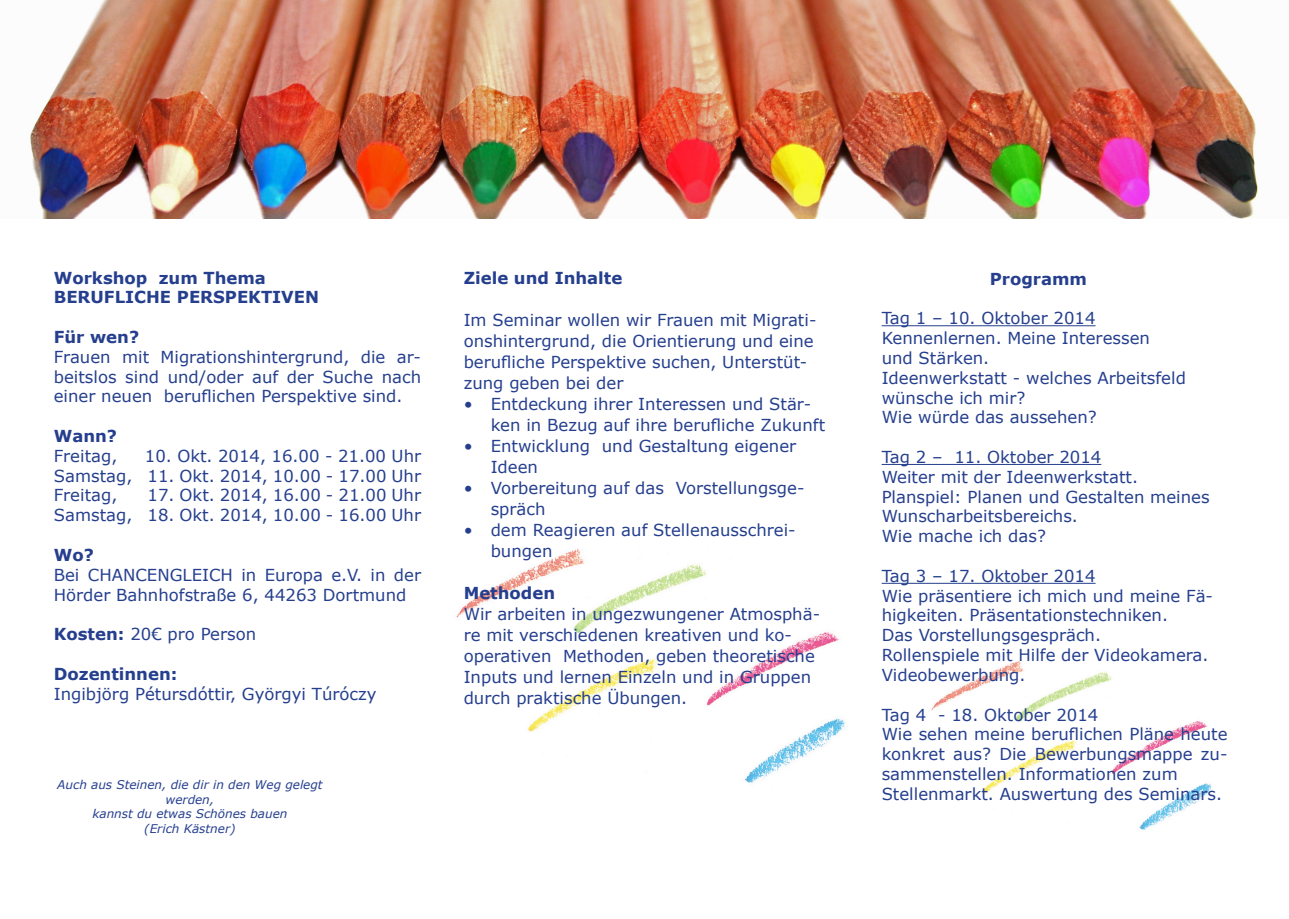
<style>
.page{position:relative;width:1289px;height:919px;background:#fff}
.page>*{position:absolute;margin:0;border:0;box-sizing:border-box;transform-origin:0 0}
.t1{font:16.5px/21px "Verdana";color:#253f8e}
.t2{font:700 16.5px "Verdana";color:#253f8e}
.t3{font:italic 12px/14.4px "Verdana";color:#253f8e;text-align:center}
.s1{font-weight:700}
</style>
<div class="page">
<img style="left:30px;top:0;width:1228px;height:218px">
<img style="left:931px;top:661px;width:281px;height:169px">
<hr style="left:881px;top:325px;width:214px;height:1px;background:#253f8e">
<hr style="left:881px;top:464px;width:220px;height:1px;background:#253f8e">
<hr style="left:881px;top:582px;width:214px;height:1px;background:#253f8e">
<img style="left:456px;top:549px;width:390px;height:234px">
<p class="t2" style="left:54px;top:266px;width:214px">Workshop zum Thema</p>
<p class="t2" style="left:54px;top:285px;width:267px">BERUFLICHE PERSPEKTIVEN</p>
<p class="t2" style="left:54px;top:325px;width:87px">Für wen?</p>
<p class="t1" style="left:54px;top:346px;width:369px;line-height:19.8px;text-align:justify">Frauen mit Migrationshintergrund, die ar&shy;beitslos sind und/oder auf der Suche nach einer neuen beruflichen Perspektive sind.</p>
<p class="t2" style="left:54px;top:424px;width:65px">Wann?</p>
<p class="t1" style="left:54px;top:445px;width:65px">Freitag,</p>
<p class="t1" style="left:145px;top:445px;width:278px">10. Okt. 2014, 16.00 - 21.00 Uhr</p>
<p class="t1" style="left:54px;top:465px;width:369px">Samstag, 11. Okt. 2014, 10.00 - 17.00 Uhr</p>
<p class="t1" style="left:54px;top:484px;width:65px">Freitag,</p>
<p class="t1" style="left:148px;top:484px;width:275px">17. Okt. 2014, 16.00 - 21.00 Uhr</p>
<p class="t1" style="left:54px;top:504px;width:369px">Samstag, 18. Okt. 2014, 10.00 - 16.00 Uhr</p>
<p class="t2" style="left:54px;top:543px;width:42px">Wo?</p>
<p class="t1" style="left:54px;top:564px;width:369px;line-height:19.8px">Bei CHANCENGLEICH in Europa e.V. in der<br>Hörder Bahnhofstraße 6, 44263 Dortmund</p>
<p class="t1" style="left:54px;top:623px;width:204px"><span class="s1">Kosten:</span> 20€ pro Person</p>
<p class="t2" style="left:54px;top:662px;width:125px">Dozentinnen:</p>
<p class="t1" style="left:54px;top:682px;width:324px">Ingibjörg Pétursdóttir, Györgyi Túróczy</p>
<p class="t3" style="left:57px;top:777px;width:267px">Auch aus Steinen, die dir in den Weg gelegt werden,</p>
<p class="t3" style="left:92px;top:806px;width:196px">kannst du etwas Schönes bauen</p>
<p class="t3" style="left:144px;top:820px;width:93px">(Erich Kästner)</p>
<p class="t2" style="left:463px;top:266px;width:160px">Ziele und Inhalte</p>
<p class="t1" style="left:463px;top:309px;width:354px">Im Seminar wollen wir Frauen mit Migrati&shy;onshintergrund, die Orientierung und eine berufliche Perspektive suchen, Unterstüt&shy;zung geben bei der</p>
<p class="t1" style="left:490px;top:393px;width:336px;text-indent:-27px">• Entdeckung ihrer Interessen und Stär&shy;ken in Bezug auf ihre berufliche Zukunft</p>
<p class="t1" style="left:490px;top:435px;width:307px;text-indent:-27px">• Entwicklung und Gestaltung eigener<br>Ideen</p>
<p class="t1" style="left:490px;top:477px;width:315px;text-indent:-27px">• Vorbereitung auf das Vorstellungsge&shy;spräch</p>
<p class="t1" style="left:490px;top:519px;width:306px;text-indent:-27px">• dem Reagieren auf Stellenausschrei&shy;bungen</p>
<p class="t2" style="left:463px;top:581px;width:93px">Methoden</p>
<p class="t1" style="left:463px;top:603px;width:358px">Wir arbeiten in ungezwungener Atmosphä&shy;re mit verschiedenen kreativen und ko&shy;operativen Methoden, geben theoretische Inputs und lernen Einzeln und in Gruppen durch praktische Übungen.</p>
<p class="t2" style="left:989px;top:267px;width:99px">Programm</p>
<p class="t1" style="left:881px;top:307px;width:215px">Tag 1 – 10. Oktober 2014</p>
<p class="t1" style="left:881px;top:327px;width:270px">Kennenlernen. Meine Interessen</p>
<p class="t1" style="left:881px;top:347px;width:109px">und Stärken.</p>
<p class="t1" style="left:881px;top:367px;width:306px;line-height:19.8px">Ideenwerkstatt - welches Arbeitsfeld wünsche ich mir?</p>
<p class="t1" style="left:881px;top:406px;width:217px">Wie würde das aussehen?</p>
<p class="t1" style="left:881px;top:446px;width:221px">Tag 2 – 11. Oktober 2014</p>
<p class="t1" style="left:881px;top:466px;width:258px">Weiter mit der Ideenwerkstatt.</p>
<p class="t1" style="left:881px;top:486px;width:329px;line-height:19.8px">Planspiel: Planen und Gestalten meines<br>Wunscharbeitsbereichs.</p>
<p class="t1" style="left:881px;top:525px;width:166px">Wie mache ich das?</p>
<p class="t1" style="left:881px;top:565px;width:215px">Tag 3 – 17. Oktober 2014</p>
<p class="t1" style="left:881px;top:585px;width:333px;line-height:19.8px">Wie präsentiere ich mich und meine Fä&shy;higkeiten. Präsentationstechniken.</p>
<p class="t1" style="left:881px;top:624px;width:221px">Das Vorstellungsgespräch.</p>
<p class="t1" style="left:881px;top:644px;width:328px">Rollenspiele mit Hilfe der Videokamera.</p>
<p class="t1" style="left:881px;top:664px;width:145px">Videobewerbung.</p>
<p class="t1" style="left:881px;top:703px;width:218px">Tag 4 - 18. Oktober 2014</p>
<p class="t1" style="left:881px;top:724px;width:347px;line-height:19.8px;text-align:justify">Wie sehen meine beruflichen Pläne heute konkret aus? Die Bewerbungsmappe zu&shy;sammenstellen. Informationen zum</p>
<p class="t1" style="left:881px;top:783px;width:342px">Stellenmarkt. Auswertung des Seminars.</p>
</div>
